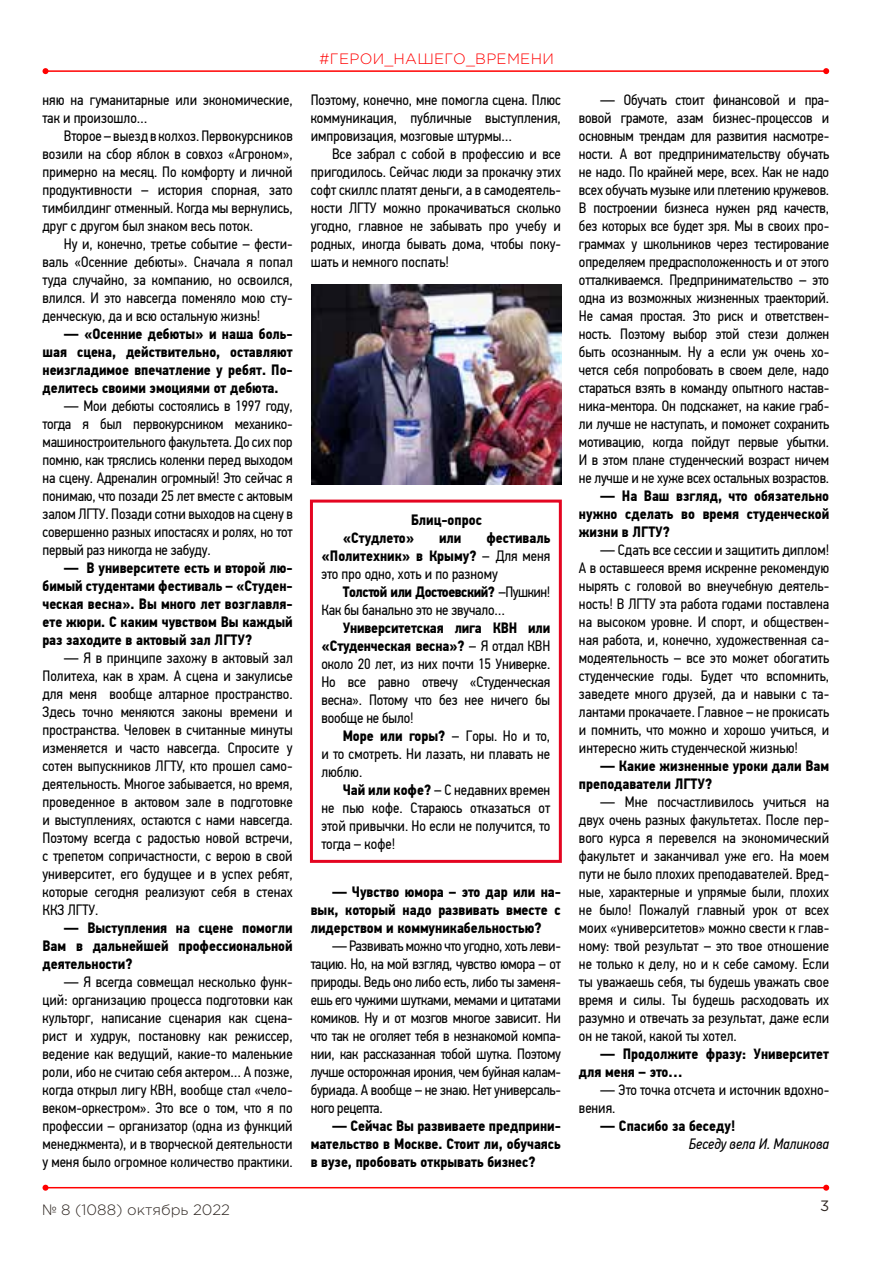
<style>
.page{position:relative;width:893px;height:1263px;background:#fff}
.page>*{position:absolute;margin:0;border:0;box-sizing:border-box;transform-origin:0 0}
.t1{font:15px/18px "PF Din Text Cond Pro";color:#000;text-align:justify}
.t2{font:700 15px/18px "PF Din Text Cond Pro";color:#000;text-align:justify}
.t3{font:300 15px "Gotham Pro";letter-spacing:.02em;color:#f00}
.t4{font:italic 15px "PF Din Text Cond Pro";color:#000}
.t5{font:300 15px "Gotham Pro";color:#2f2722}
.t6{font:15px "Gotham Pro";color:#2f2722}
.s1{font-weight:700}
</style>
<div class="page">
<hr style="left:46px;top:70px;width:780px;height:2px;background:#f00">
<svg style="left:43px;top:68px;width:6px;height:6px"></svg>
<svg style="left:823px;top:68px;width:6px;height:6px"></svg>
<hr style="left:46px;top:1187px;width:780px;height:1px;background:#f00">
<svg style="left:43px;top:1185px;width:6px;height:6px"></svg>
<svg style="left:823px;top:1185px;width:6px;height:6px"></svg>
<img style="left:312px;top:284px;width:249px;height:201px">
<div style="left:310px;top:500px;width:252px;height:363px;border:3px solid #e40521"></div>
<p class="t1" style="left:43px;top:91px;width:252px">няю на гуманитарные или экономические, так и произошло…</p>
<p class="t1" style="left:43px;top:127px;width:252px;text-indent:21px">Второе – выезд в колхоз. Первокурсников возили на сбор яблок в совхоз «Агроном», примерно на месяц. По комфорту и личной продуктивности – история спорная, зато тимбилдинг отменный. Когда мы вернулись, друг с другом был знаком весь поток.</p>
<p class="t1" style="left:43px;top:235px;width:252px;text-indent:21px">Ну и, конечно, третье событие – фести&shy;валь «Осенние дебюты». Сначала я попал туда случайно, за компанию, но освоился, влился. И это навсегда поменяло мою сту&shy;денческую, да и всю остальную жизнь!</p>
<p class="t2" style="left:43px;top:325px;width:252px;text-indent:21px">— «Осенние дебюты» и наша боль&shy;шая сцена, действительно, оставляют неизгладимое впечатление у ребят. По&shy;делитесь своими эмоциями от дебюта.</p>
<p class="t1" style="left:43px;top:397px;width:252px;text-indent:21px">— Мои дебюты состоялись в 1997 году, тогда я был первокурсником механико&shy;машиностроительного факультета. До сих пор помню, как тряслись коленки перед выходом на сцену. Адреналин огромный! Это сейчас я понимаю, что позади 25 лет вместе с актовым залом ЛГТУ. Позади сотни выходов на сцену в совершенно разных ипостасях и ролях, но тот первый раз никогда не забуду.</p>
<p class="t2" style="left:43px;top:559px;width:252px;text-indent:21px">— В университете есть и второй лю&shy;бимый студентами фестиваль – «Студен&shy;ческая весна». Вы много лет возглавля&shy;ете жюри. С каким чувством Вы каждый раз заходите в актовый зал ЛГТУ?</p>
<p class="t1" style="left:43px;top:649px;width:252px;text-indent:21px">— Я в принципе захожу в актовый зал Политеха, как в храм. А сцена и закулисье для меня вообще алтарное пространство.<br>Здесь точно меняются законы времени и пространства. Человек в считанные минуты изменяется и часто навсегда. Спросите у сотен выпускников ЛГТУ, кто прошел само&shy;деятельность. Многое забывается, но время, проведенное в актовом зале в подготовке и выступлениях, остаются с нами навсегда.<br>Поэтому всегда с радостью новой встречи, с трепетом сопричастности, с верою в свой университет, его будущее и в успех ребят, которые сегодня реализуют себя в стенах ККЗ ЛГТУ.</p>
<p class="t2" style="left:43px;top:919px;width:252px;text-indent:21px">— Выступления на сцене помогли Вам в дальнейшей профессиональной деятельности?</p>
<p class="t1" style="left:43px;top:973px;width:252px;text-indent:21px">— Я всегда совмещал несколько функ&shy;ций: организацию процесса подготовки как культорг, написание сценария как сцена&shy;рист и худрук, постановку как режиссер, ведение как ведущий, какие-то маленькие роли, ибо не считаю себя актером… А позже, когда открыл лигу КВН, вообще стал «чело&shy;веком-оркестром». Это все о том, что я по профессии – организатор (одна из функций менеджмента), и в творческой деятельности у меня было огромное количество практики.</p>
<p class="t3" style="left:319px;top:50px;width:236px">#ГЕРОИ_НАШЕГО_ВРЕМЕНИ</p>
<p class="t1" style="left:311px;top:91px;width:252px">Поэтому, конечно, мне помогла сцена. Плюс коммуникация, публичные выступления, импровизация, мозговые штурмы…</p>
<p class="t1" style="left:311px;top:145px;width:252px;text-indent:21px">Все забрал с собой в профессию и все пригодилось. Сейчас люди за прокачку этих софт скиллс платят деньги, а в самодеятель&shy;ности ЛГТУ можно прокачиваться сколько угодно, главное не забывать про учебу и родных, иногда бывать дома, чтобы поку&shy;шать и немного поспать!</p>
<p class="t2" style="left:343px;top:511px;width:141px;text-indent:68px">Блиц-опрос «Студлето»</p>
<p class="t1" style="left:321px;top:529px;width:230px;text-indent:165px"><span class="s1">фестиваль «Политехник» в Крыму?</span> – Для меня это про одно, хоть и по разному</p>
<p class="t1" style="left:321px;top:583px;width:230px;text-indent:21px"><span class="s1">Толстой или Достоевский?</span> –Пушкин!<br>Как бы банально это не звучало…</p>
<p class="t1" style="left:321px;top:619px;width:230px;text-indent:21px"><span class="s1">Университетская лига КВН или «Студенческая весна»?</span> – Я отдал КВН около 20 лет, из них почти 15 Универке.<br>Но все равно отвечу «Студенческая весна». Потому что без нее ничего бы вообще не было!</p>
<p class="t1" style="left:321px;top:727px;width:230px;text-indent:21px"><span class="s1">Море или горы?</span> – Горы. Но и то, и то смотреть. Ни лазать, ни плавать не люблю.</p>
<p class="t1" style="left:321px;top:781px;width:230px;text-indent:21px"><span class="s1">Чай или кофе?</span> – С недавних времен не пью кофе. Стараюсь отказаться от этой привычки. Но если не получится, то тогда – кофе!</p>
<p class="t2" style="left:439px;top:529px;width:24px">или</p>
<p class="t2" style="left:311px;top:883px;width:252px;text-indent:21px">— Чувство юмора – это дар или на&shy;вык, который надо развивать вместе с лидерством и коммуникабельностью?</p>
<p class="t1" style="left:311px;top:937px;width:252px;text-indent:21px">— Развивать можно что угодно, хоть леви&shy;тацию. Но, на мой взгляд, чувство юмора – от природы. Ведь оно либо есть, либо ты заменя&shy;ешь его чужими шутками, мемами и цитатами комиков. Ну и от мозгов многое зависит. Ни что так не оголяет тебя в незнакомой компа&shy;нии, как рассказанная тобой шутка. Поэтому лучше осторожная ирония, чем буйная калам&shy;буриада. А вообще – не знаю. Нет универсаль&shy;ного рецепта.</p>
<p class="t2" style="left:311px;top:1117px;width:252px;text-indent:21px">— Сейчас Вы развиваете предприни&shy;мательство в Москве. Стоит ли, обучаясь в вузе, пробовать открывать бизнес?</p>
<p class="t1" style="left:579px;top:91px;width:252px;text-indent:21px">— Обучать стоит финансовой и пра&shy;вовой грамоте, азам бизнес-процессов и основным трендам для развития насмотре&shy;ности. А вот предпринимательству обучать не надо. По крайней мере, всех. Как не надо всех обучать музыке или плетению кружевов.<br>В построении бизнеса нужен ряд качеств, без которых все будет зря. Мы в своих про&shy;граммах у школьников через тестирование определяем предрасположенность и от этого отталкиваемся. Предпринимательство – это одна из возможных жизненных траекторий.<br>Не самая простая. Это риск и ответствен&shy;ность. Поэтому выбор этой стези должен быть осознанным. Ну а если уж очень хо&shy;чется себя попробовать в своем деле, надо стараться взять в команду опытного настав&shy;ника-ментора. Он подскажет, на какие граб&shy;ли лучше не наступать, и поможет сохранить мотивацию, когда пойдут первые убытки.<br>И в этом плане студенческий возраст ничем не лучше и не хуже всех остальных возрастов.</p>
<p class="t2" style="left:579px;top:487px;width:252px;text-indent:21px">— На Ваш взгляд, что обязательно нужно сделать во время студенческой жизни в ЛГТУ?</p>
<p class="t1" style="left:579px;top:541px;width:252px;text-indent:21px">— Сдать все сессии и защитить диплом!<br>А в оставшееся время искренне рекомендую нырять с головой во внеучебную деятель&shy;ность! В ЛГТУ эта работа годами поставлена на высоком уровне. И спорт, и обществен&shy;ная работа, и, конечно, художественная са&shy;модеятельность – все это может обогатить студенческие годы. Будет что вспомнить, заведете много друзей, да и навыки с та&shy;лантами прокачаете. Главное – не прокисать и помнить, что можно и хорошо учиться, и интересно жить студенческой жизнью!</p>
<p class="t2" style="left:579px;top:757px;width:252px;text-indent:21px">— Какие жизненные уроки дали Вам преподаватели ЛГТУ?</p>
<p class="t1" style="left:579px;top:793px;width:252px;text-indent:21px">— Мне посчастливилось учиться на двух очень разных факультетах. После пер&shy;вого курса я перевелся на экономический факультет и заканчивал уже его. На моем пути не было плохих преподавателей. Вред&shy;ные, характерные и упрямые были, плохих не было! Пожалуй главный урок от всех моих «университетов» можно свести к глав&shy;ному: твой результат – это твое отношение не только к делу, но и к себе самому. Если ты уважаешь себя, ты будешь уважать свое время и силы. Ты будешь расходовать их разумно и отвечать за результат, даже если он не такой, какой ты хотел.</p>
<p class="t2" style="left:579px;top:1045px;width:252px;text-indent:21px">— Продолжите фразу: Университет для меня – это…</p>
<p class="t1" style="left:579px;top:1081px;width:252px;text-indent:21px">— Это точка отсчета и источник вдохно&shy;вения.</p>
<p class="t2" style="left:600px;top:1117px;width:137px">— Спасибо за беседу!</p>
<p class="t4" style="left:689px;top:1135px;width:142px">Беседу вела И. Маликова</p>
<p class="t5" style="left:42px;top:1202px;width:189px">№ 8 (1088) октябрь 2022</p>
<p class="t6" style="left:820px;top:1197px;width:11px">3</p>
</div>
